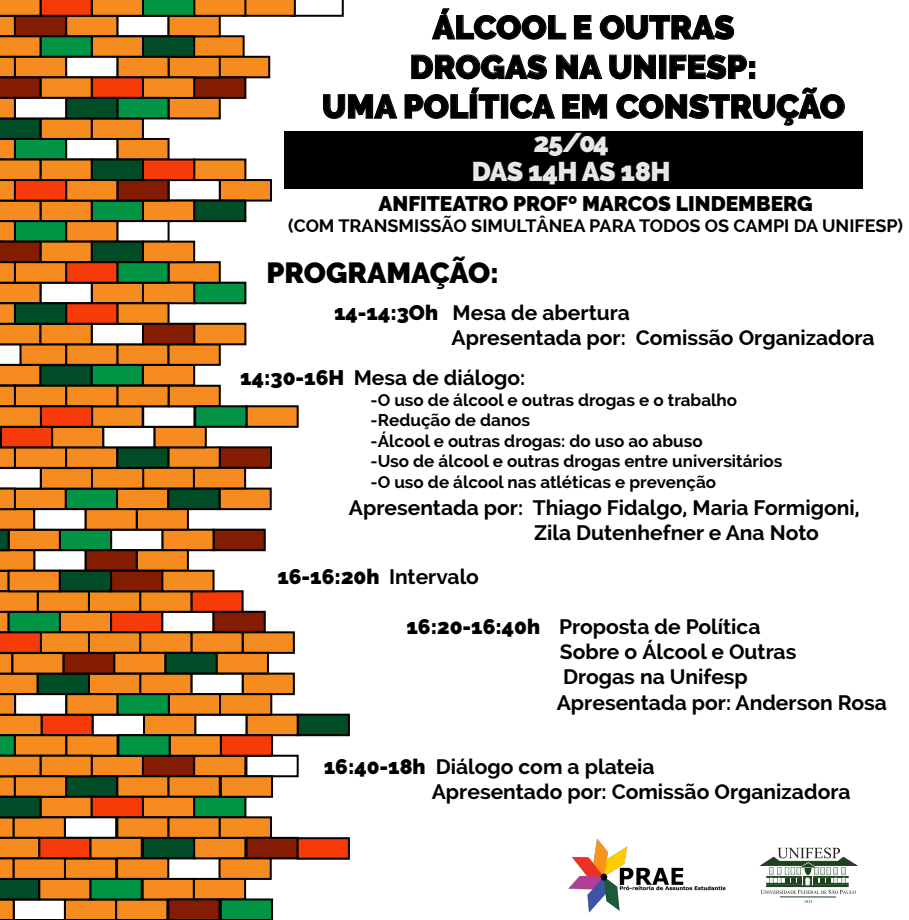
<style>
.page{position:relative;width:909px;height:920px;background:#fff}
.page>*{position:absolute;margin:0;border:0;box-sizing:border-box;transform-origin:0 0}
.t1{font:900 33px/39.6px "Raleway";color:#000;text-align:center}
.t2{font:900 29px "Raleway";color:#000}
.t3{font:900 27px/29px "Raleway";letter-spacing:-.03em;color:#e6e7e8;text-align:center}
.t4{font:700 21px/25.2px "Raleway";color:#000}
.t5{font:900 21px "Raleway";color:#000}
.t6{font:700 18px "Raleway";color:#000}
.t7{font:700 17px/20.4px "Raleway";color:#000}
.s1{font-weight:900}
.s2{font-weight:700}
</style>
<div class="page">
<div style="left:284px;top:131px;width:578px;height:57px;background:#000"></div>
<hr style="left:779px;top:896px;width:56px;height:1px;background:#1e421d">
<svg style="left:804px;top:900px;width:7px;height:3px"></svg>
<svg style="left:760px;top:848px;width:98px;height:46px"></svg>
<img style="left:568px;top:838px;width:157px;height:75px">
<svg style="left:431px;top:8px;width:135px;height:32px"></svg>
<svg style="left:573px;top:15px;width:19px;height:25px"></svg>
<svg style="left:599px;top:14px;width:135px;height:26px"></svg>
<svg style="left:411px;top:54px;width:136px;height:26px"></svg>
<svg style="left:556px;top:54px;width:100px;height:26px"></svg>
<div style="left:658px;top:55px;width:8px;height:24px;border:1px solid #000"></div>
<svg style="left:669px;top:54px;width:86px;height:26px"></svg>
<svg style="left:0;top:0;width:398px;height:920px"></svg>
<svg style="left:404px;top:87px;width:96px;height:32px"></svg>
<div style="left:500px;top:94px;width:8px;height:25px;border:1px solid #000"></div>
<svg style="left:510px;top:94px;width:45px;height:25px"></svg>
<svg style="left:562px;top:94px;width:45px;height:25px"></svg>
<svg style="left:616px;top:87px;width:229px;height:39px"></svg>
<h1 class="t1" style="left:322px;top:8px;width:524px">ÁLCOOL E OUTRAS<br>DROGAS NA UNIFESP:<br>UMA POLÍTICA EM CONSTRUÇÃO</h1>
<p class="t3" style="left:471px;top:128px;width:200px">25/04<br>DAS 14H AS 18H</p>
<p class="t5" style="left:378px;top:191px;width:436px">ANFITEATRO PROFº MARCOS LINDEMBERG</p>
<p class="t6" style="left:288px;top:216px;width:616px">(COM TRANSMISSÃO SIMULTÂNEA PARA TODOS OS CAMPI DA UNIFESP)</p>
<h2 class="t2" style="left:266px;top:256px;width:234px">PROGRAMAÇÃO:</h2>
<p class="t4" style="left:451px;top:300px;width:424px;text-indent:-117px"><span class="s1">14-14:3Oh</span> Mesa de abertura<br>Apresentada por: Comissão Organizadora</p>
<p class="t4" style="left:240px;top:365px;width:286px"><span class="s1">14:30-16H</span> Mesa de diálogo:</p>
<p class="t7" style="left:370px;top:390px;width:413px">-O uso de álcool e outras drogas e o trabalho -Redução de danos<br>-Álcool e outras drogas: do uso ao abuso<br>-Uso de álcool e outras drogas entre universitários -O uso de álcool nas atléticas e prevenção</p>
<p class="t4" style="left:534px;top:495px;width:327px;text-indent:-185px">Apresentada por: Thiago Fidalgo, Maria Formigoni,<br>Zila Dutenhefner e Ana Noto</p>
<p class="t5" style="left:277px;top:565px;width:203px">16-16:20h <span class="s2">Intervalo</span></p>
<p class="t4" style="left:406px;top:614px;width:355px"><span class="s1">16:20-16:40h</span> Proposta de Política</p>
<p class="t4" style="left:559px;top:639px;width:238px">Sobre o Álcool e Outras</p>
<p class="t4" style="left:563px;top:664px;width:186px">Drogas na Unifesp</p>
<p class="t4" style="left:556px;top:690px;width:331px">Apresentada por: Anderson Rosa</p>
<p class="t4" style="left:431px;top:754px;width:420px;text-indent:-108px"><span class="s1">16:40-18h</span> Diálogo com a plateia<br>Apresentado por: Comissão Organizadora</p>
</div>
